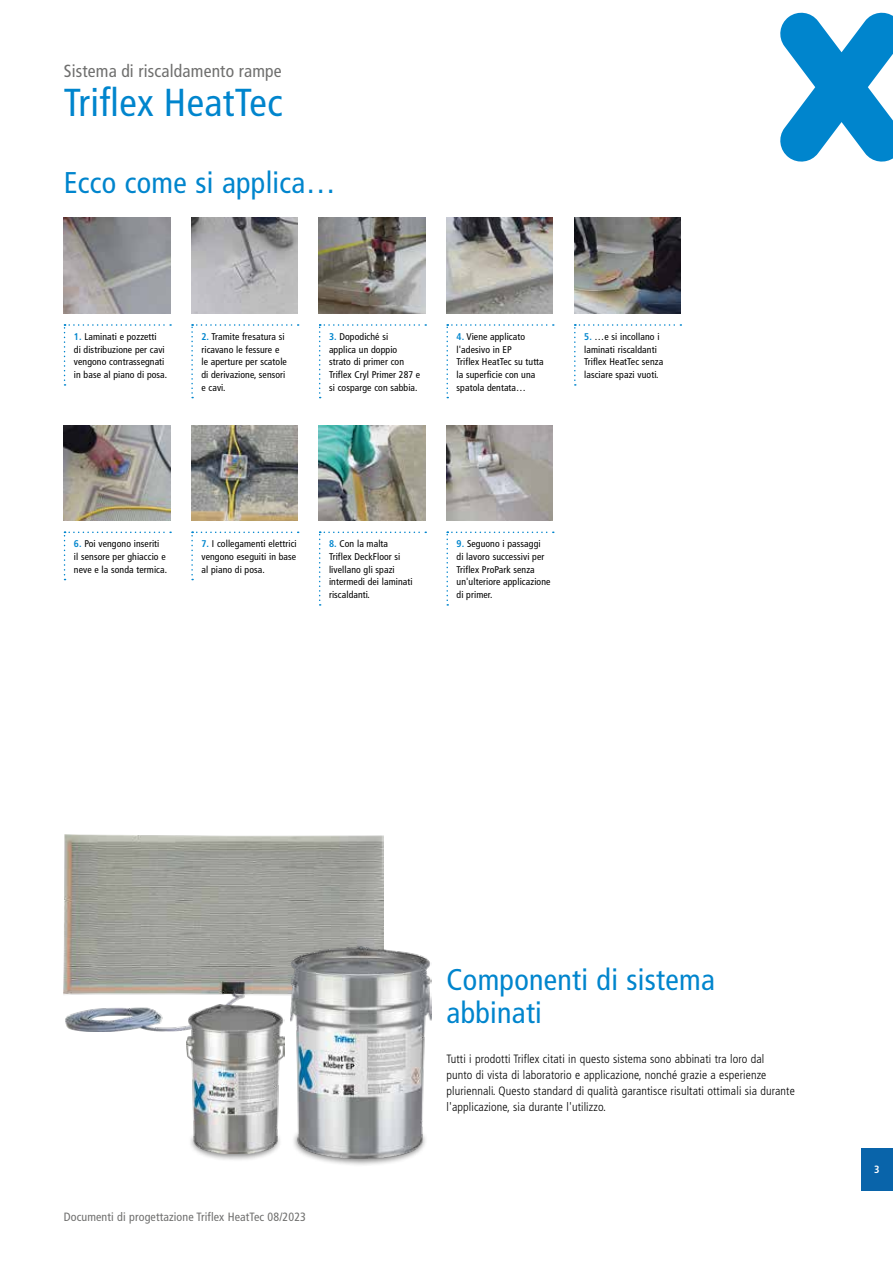
<style>
.page{position:relative;width:893px;height:1263px;background:#fff}
.page>*{position:absolute;margin:0;border:0;box-sizing:border-box;transform-origin:0 0}
.t1{font:condensed 39px "Frutiger LT Pro";letter-spacing:.01em;color:#0085cd}
.t2{font:condensed 30px/33px "Frutiger LT Pro";letter-spacing:.01em;color:#0085cd}
.t3{font:condensed 17.55px "Frutiger LT Pro";letter-spacing:.01em;color:#6f6f6e}
.t4{font:300 condensed 12px/15.9px "Frutiger LT Pro";letter-spacing:.01em;color:#000}
.t5{font:condensed 12px "Frutiger LT Pro";letter-spacing:.01em;color:#6f6f6e}
.t6{font:700 condensed 10.5px "Frutiger LT Pro";color:#fff}
.t7{font:condensed 9.75px/12.6px "Frutiger LT Pro";letter-spacing:.01em;color:#000}
.s1{font-weight:700;color:#0085cd}
</style>
<div class="page">
<div style="left:861px;top:1148px;width:32px;height:43px;background:#0964aa"></div>
<svg style="left:780px;top:13px;width:113px;height:149px"></svg>
<img style="left:64px;top:834px;width:320px;height:197px">
<img style="left:574px;top:218px;width:106px;height:96px">
<svg style="left:191px;top:324px;width:108px;height:74px"></svg>
<svg style="left:191px;top:531px;width:108px;height:49px"></svg>
<svg style="left:64px;top:531px;width:107px;height:49px"></svg>
<svg style="left:64px;top:324px;width:107px;height:62px"></svg>
<img style="left:446px;top:218px;width:107px;height:96px">
<img style="left:319px;top:218px;width:106px;height:96px">
<img style="left:64px;top:425px;width:106px;height:96px">
<img style="left:191px;top:425px;width:107px;height:96px">
<img style="left:64px;top:218px;width:106px;height:96px">
<img style="left:319px;top:425px;width:106px;height:96px">
<img style="left:446px;top:425px;width:107px;height:96px">
<img style="left:191px;top:218px;width:107px;height:96px">
<svg style="left:446px;top:324px;width:108px;height:74px"></svg>
<svg style="left:319px;top:324px;width:107px;height:74px"></svg>
<svg style="left:574px;top:324px;width:107px;height:62px"></svg>
<svg style="left:319px;top:531px;width:107px;height:75px"></svg>
<svg style="left:446px;top:531px;width:108px;height:75px"></svg>
<div style="left:291px;top:1130px;width:137px;height:37px;background:#000;opacity:.5"></div>
<img style="left:290px;top:947px;width:141px;height:212px">
<div style="left:188px;top:1132px;width:95px;height:30px;background:#000;opacity:.5"></div>
<img style="left:187px;top:1004px;width:97px;height:149px">
<h3 class="t3" style="left:64px;top:61px;width:219px">Sistema di riscaldamento rampe</h3>
<h1 class="t1" style="left:64px;top:80px;width:220px">Triflex HeatTec</h1>
<h2 class="t2" style="left:64px;top:166px;width:273px">Ecco come si applica…</h2>
<p class="t7" style="left:74px;top:330px;width:95px"><span class="s1">1.</span> Laminati e pozzetti<br>di distribuzione per cavi vengono contrassegnati in base al piano di posa.</p>
<p class="t7" style="left:201px;top:330px;width:87px"><span class="s1">2.</span> Tramite fresatura si ricavano le fessure e le aperture per scatole di derivazione, sensori e cavi.</p>
<p class="t7" style="left:329px;top:330px;width:93px"><span class="s1">3.</span> Dopodiché si<br>applica un doppio strato di primer con<br>Triflex Cryl Primer 287 e si cosparge con sabbia.</p>
<p class="t7" style="left:584px;top:330px;width:81px"><span class="s1">5.</span> …e si incollano i laminati riscaldanti<br>Triflex HeatTec senza lasciare spazi vuoti.</p>
<p class="t7" style="left:457px;top:330px;width:89px"><span class="s1">4.</span> Viene applicato l'adesivo in EP<br>Triflex HeatTec su tutta la superficie con una spatola dentata…</p>
<p class="t7" style="left:74px;top:538px;width:95px"><span class="s1">6.</span> Poi vengono inseriti<br>il sensore per ghiaccio e neve e la sonda termica.</p>
<p class="t7" style="left:201px;top:538px;width:97px;text-align:justify"><span class="s1">7.</span> I collegamenti elettrici vengono eseguiti in base al piano di posa.</p>
<p class="t7" style="left:329px;top:538px;width:85px"><span class="s1">8.</span> Con la malta<br>Triflex DeckFloor si livellano gli spazi intermedi dei laminati riscaldanti.</p>
<p class="t7" style="left:457px;top:538px;width:95px"><span class="s1">9.</span> Seguono i passaggi<br>di lavoro successivi per<br>Triflex ProPark senza un'ulteriore applicazione di primer.</p>
<p class="t5" style="left:64px;top:1210px;width:244px">Documenti di progettazione Triflex HeatTec 08/2023</p>
<h2 class="t2" style="left:446px;top:963px;width:270px">Componenti di sistema abbinati</h2>
<p class="t4" style="left:446px;top:1051px;width:350px">Tutti i prodotti Triflex citati in questo sistema sono abbinati tra loro dal<br>punto di vista di laboratorio e applicazione, nonché grazie a esperienze pluriennali. Questo standard di qualità garantisce risultati ottimali sia durante l'applicazione, sia durante l'utilizzo.</p>
<p class="t6" style="left:874px;top:1163px;width:7px">3</p>
</div>
